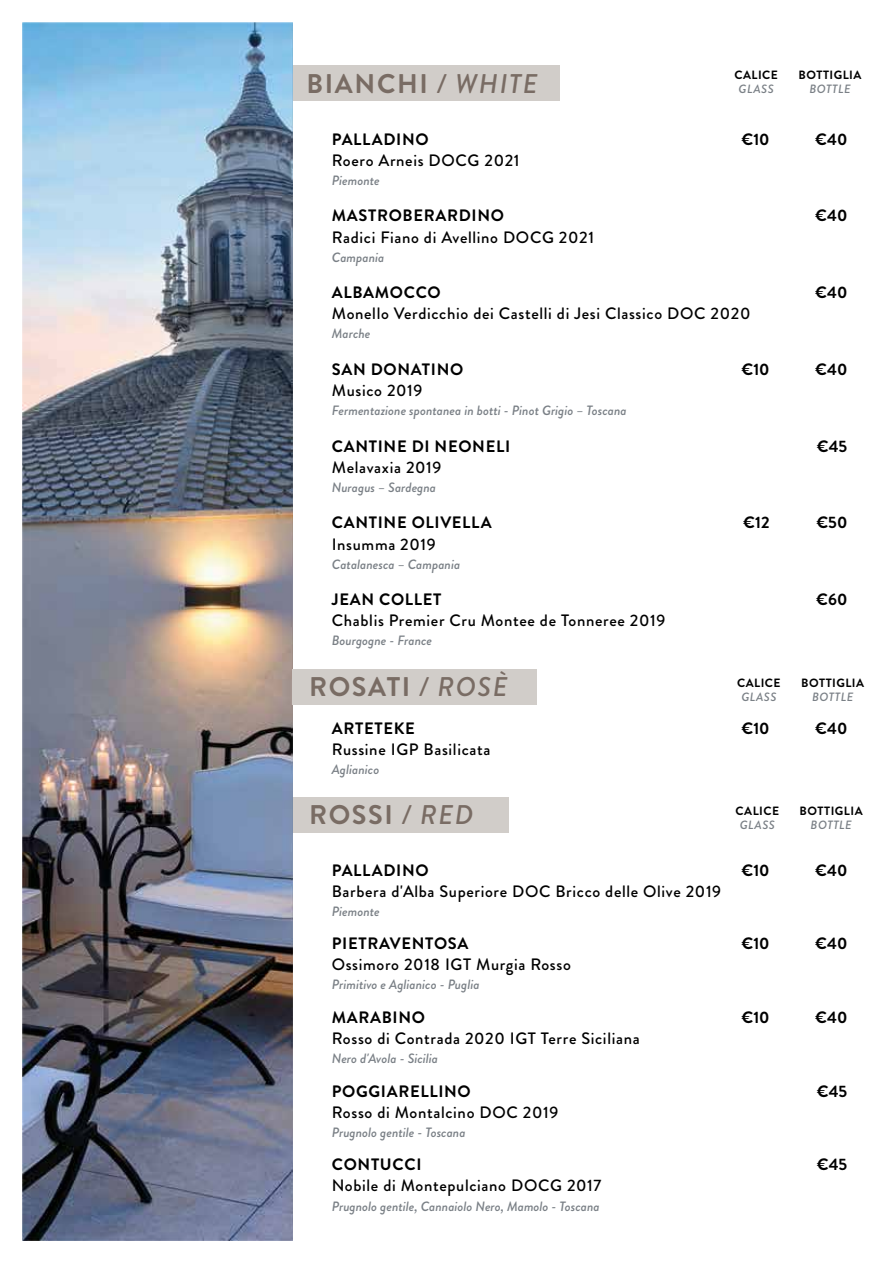
<style>
.page{position:relative;width:893px;height:1263px;background:#fff}
.page>*{position:absolute;margin:0;border:0;box-sizing:border-box;transform-origin:0 0}
.t1{font:700 27px "Brandon Grotesque";letter-spacing:.06em;color:#796c64}
.t2{font:500 16.5px "Brandon Grotesque";letter-spacing:.04em;color:#010101}
.t3{font:700 16.5px "Brandon Grotesque";letter-spacing:.04em;color:#010101}
.t4{font:italic 500 13.5px "Brandon Grotesque";color:#7a8086}
.t5{font:700 12px "Brandon Grotesque";letter-spacing:.04em;color:#010101}
.t6{font:italic 500 12px "Brandon Grotesque";letter-spacing:.04em;color:#7a8086}
.s1{font-weight:500;font-style:italic}
</style>
<div class="page">
<div style="left:292px;top:66px;width:268px;height:35px;background:#d1cdc9"></div>
<div style="left:293px;top:797px;width:216px;height:35px;background:#d1cdc9"></div>
<img style="left:23px;top:22px;width:270px;height:1218px">
<div style="left:293px;top:669px;width:244px;height:35px;background:#d1cdc9"></div>
<h1 class="t1" style="left:307px;top:65px;width:233px">BIANCHI <span class="s1">/ WHITE</span></h1>
<p class="t5" style="left:734px;top:66px;width:45px">CALICE</p>
<p class="t6" style="left:739px;top:81px;width:37px">GLASS</p>
<p class="t5" style="left:798px;top:66px;width:65px">BOTTIGLIA</p>
<p class="t6" style="left:809px;top:81px;width:43px">BOTTLE</p>
<p class="t3" style="left:332px;top:127px;width:98px">PALLADINO</p>
<p class="t2" style="left:332px;top:149px;width:189px">Roero Arneis DOCG 2021</p>
<p class="t4" style="left:332px;top:171px;width:49px">Piemonte</p>
<p class="t3" style="left:332px;top:204px;width:174px">MASTROBERARDINO</p>
<p class="t2" style="left:332px;top:225px;width:264px">Radici Fiano di Avellino DOCG 2021</p>
<p class="t4" style="left:332px;top:248px;width:54px">Campania</p>
<p class="t3" style="left:741px;top:127px;width:30px">€10</p>
<p class="t3" style="left:815px;top:127px;width:34px">€40</p>
<p class="t3" style="left:815px;top:204px;width:34px">€40</p>
<p class="t3" style="left:332px;top:281px;width:110px">ALBAMOCCO</p>
<p class="t2" style="left:332px;top:302px;width:420px">Monello Verdicchio dei Castelli di Jesi Classico DOC 2020</p>
<p class="t4" style="left:332px;top:324px;width:40px">Marche</p>
<p class="t3" style="left:815px;top:281px;width:34px">€40</p>
<p class="t3" style="left:332px;top:358px;width:133px">SAN DONATINO</p>
<p class="t2" style="left:332px;top:379px;width:92px">Musico 2019</p>
<p class="t4" style="left:332px;top:401px;width:296px">Fermentazione spontanea in botti - Pinot Grigio – Toscana</p>
<p class="t3" style="left:332px;top:434px;width:180px">CANTINE DI NEONELI</p>
<p class="t2" style="left:332px;top:456px;width:111px">Melavaxia 2019</p>
<p class="t4" style="left:332px;top:478px;width:106px">Nuragus – Sardegna</p>
<p class="t3" style="left:332px;top:511px;width:161px">CANTINE OLIVELLA</p>
<p class="t2" style="left:332px;top:532px;width:105px">Insumma 2019</p>
<p class="t4" style="left:332px;top:555px;width:130px">Catalanesca – Campania</p>
<p class="t3" style="left:332px;top:588px;width:111px">JEAN COLLET</p>
<p class="t2" style="left:332px;top:609px;width:335px">Chablis Premier Cru Montee de Tonneree 2019</p>
<p class="t4" style="left:332px;top:631px;width:102px">Bourgogne - France</p>
<p class="t3" style="left:741px;top:358px;width:30px">€10</p>
<p class="t3" style="left:815px;top:358px;width:34px">€40</p>
<p class="t3" style="left:817px;top:434px;width:32px">€45</p>
<p class="t3" style="left:743px;top:511px;width:28px">€12</p>
<p class="t3" style="left:816px;top:511px;width:32px">€50</p>
<p class="t3" style="left:816px;top:588px;width:33px">€60</p>
<h1 class="t1" style="left:309px;top:668px;width:200px">ROSATI <span class="s1">/ ROSÈ</span></h1>
<p class="t5" style="left:737px;top:674px;width:45px">CALICE</p>
<p class="t6" style="left:741px;top:688px;width:37px">GLASS</p>
<p class="t5" style="left:801px;top:674px;width:65px">BOTTIGLIA</p>
<p class="t6" style="left:812px;top:688px;width:43px">BOTTLE</p>
<p class="t3" style="left:332px;top:717px;width:84px">ARTETEKE</p>
<p class="t2" style="left:332px;top:738px;width:160px">Russine IGP Basilicata</p>
<p class="t4" style="left:332px;top:760px;width:49px">Aglianico</p>
<h1 class="t1" style="left:309px;top:796px;width:166px">ROSSI <span class="s1">/ RED</span></h1>
<p class="t3" style="left:332px;top:858px;width:98px">PALLADINO</p>
<p class="t2" style="left:332px;top:880px;width:391px">Barbera d'Alba Superiore DOC Bricco delle Olive 2019</p>
<p class="t4" style="left:332px;top:902px;width:49px">Piemonte</p>
<p class="t3" style="left:332px;top:932px;width:138px">PIETRAVENTOSA</p>
<p class="t2" style="left:332px;top:953px;width:241px">Ossimoro 2018 IGT Murgia Rosso</p>
<p class="t4" style="left:332px;top:975px;width:149px">Primitivo e Aglianico - Puglia</p>
<p class="t3" style="left:332px;top:1006px;width:95px">MARABINO</p>
<p class="t2" style="left:332px;top:1027px;width:309px">Rosso di Contrada 2020 IGT Terre Siciliana</p>
<p class="t4" style="left:332px;top:1049px;width:108px">Nero d'Avola - Sicilia</p>
<p class="t3" style="left:332px;top:1079px;width:140px">POGGIARELLINO</p>
<p class="t2" style="left:332px;top:1101px;width:228px">Rosso di Montalcino DOC 2019</p>
<p class="t4" style="left:332px;top:1123px;width:135px">Prugnolo gentile - Toscana</p>
<p class="t3" style="left:332px;top:1153px;width:91px">CONTUCCI</p>
<p class="t2" style="left:332px;top:1174px;width:271px">Nobile di Montepulciano DOCG 2017</p>
<p class="t4" style="left:332px;top:1196px;width:269px">Prugnolo gentile, Cannaiolo Nero, Mamolo - Toscana</p>
<p class="t3" style="left:741px;top:717px;width:30px">€10</p>
<p class="t3" style="left:815px;top:717px;width:34px">€40</p>
<p class="t5" style="left:735px;top:802px;width:45px">CALICE</p>
<p class="t6" style="left:740px;top:817px;width:37px">GLASS</p>
<p class="t5" style="left:800px;top:802px;width:65px">BOTTIGLIA</p>
<p class="t6" style="left:811px;top:817px;width:43px">BOTTLE</p>
<p class="t3" style="left:741px;top:858px;width:30px">€10</p>
<p class="t3" style="left:815px;top:858px;width:34px">€40</p>
<p class="t3" style="left:741px;top:932px;width:30px">€10</p>
<p class="t3" style="left:815px;top:932px;width:34px">€40</p>
<p class="t3" style="left:741px;top:1006px;width:30px">€10</p>
<p class="t3" style="left:815px;top:1006px;width:34px">€40</p>
<p class="t3" style="left:817px;top:1079px;width:32px">€45</p>
<p class="t3" style="left:817px;top:1153px;width:32px">€45</p>
</div>
